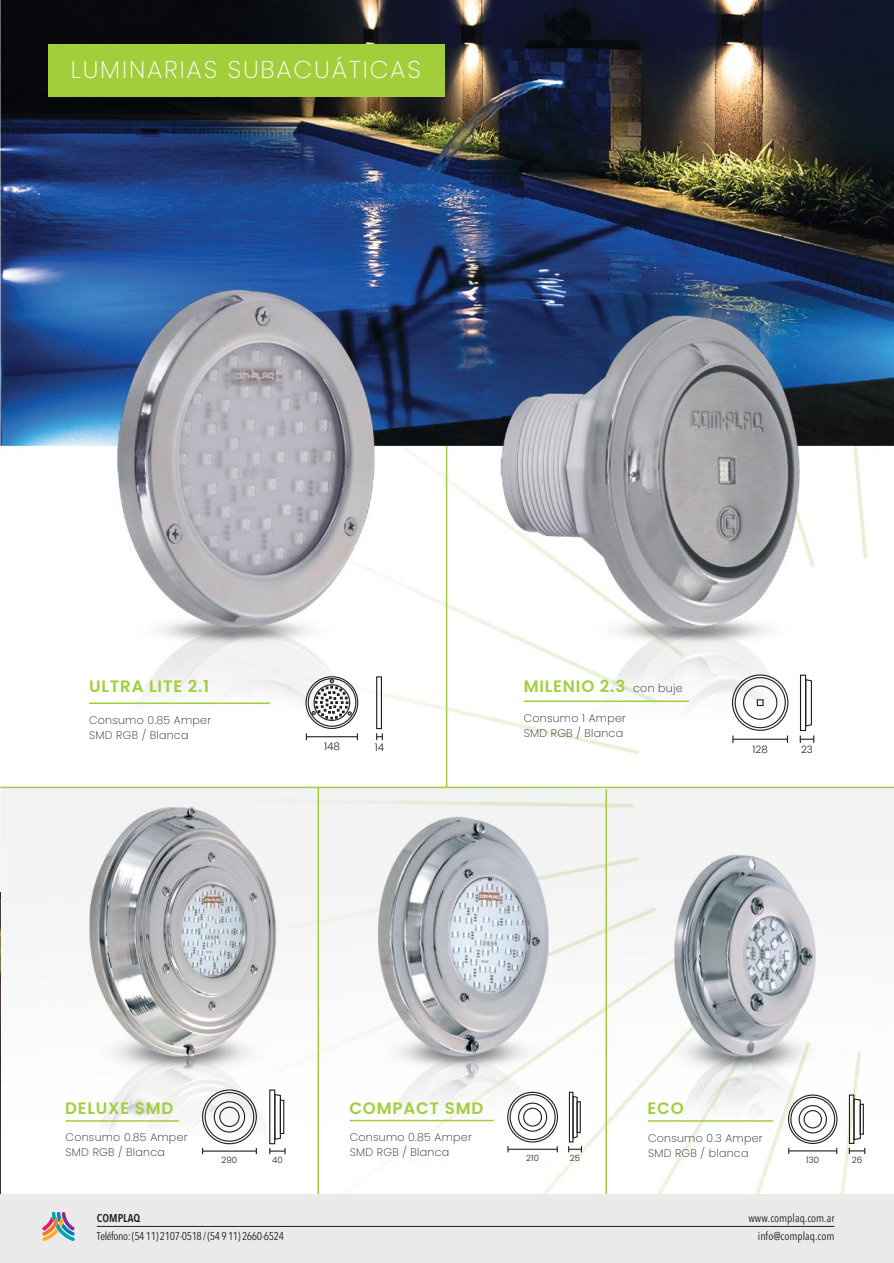
<style>
.page{position:relative;width:894px;height:1263px;background:#fff}
.page>*{position:absolute;margin:0;border:0;box-sizing:border-box;transform-origin:0 0}
.t1{font:200 24.3px "Poppins";letter-spacing:.075em;color:#fff}
.t2{font:600 16.5px "Poppins";letter-spacing:.05em;color:#a2ce3c}
.t3{font:11.4px "Avenir Next Condensed";letter-spacing:-.035em;color:#241f1f}
.t4{font:11.4px "Avenir Next Condensed";color:#241f1f}
.t5{font:600 11.4px "Avenir Next Condensed";color:#241f1f}
.t6{font:200 11.1px/15px "Poppins";letter-spacing:.025em;color:#241f1f}
.t7{font:300 10.5px "Poppins";color:#241f1f}
.t8{font:300 10.2px "Poppins";color:#241f1f}
.t9{font:300 8.7px "Poppins";color:#241f1f}
.t10{font:300 8.55px "Poppins";color:#241f1f}
.t11{font:3.6px "Myriad Hebrew";color:#241f1f}
</style>
<div class="page">
<img style="left:0;top:0;width:893px;height:1195px">
<div style="left:48px;top:44px;width:397px;height:53px;background:#a2ce3c"></div>
<hr style="left:0;top:787px;width:893px;height:1px;background:#a2ce3c">
<hr style="left:317px;top:787px;width:2px;height:476px;background:#a2ce3c">
<hr style="left:445px;top:446px;width:2px;height:341px;background:#a2ce3c">
<hr style="left:605px;top:789px;width:1px;height:474px;background:#a2ce3c">
<div style="left:787px;top:1094px;width:50px;height:50px;border:1px solid #241f1f;border-radius:50%"></div>
<div style="left:790px;top:1097px;width:44px;height:45px;border:1px solid #241f1f;border-radius:50%"></div>
<div style="left:798px;top:1105px;width:28px;height:28px;border:1px solid #241f1f;border-radius:50%"></div>
<div style="left:803px;top:1110px;width:18px;height:18px;border:1px solid #241f1f;border-radius:50%"></div>
<hr style="left:788px;top:1150px;width:48px;height:1px;background:#241f1f">
<svg style="left:835px;top:1148px;width:2px;height:6px"></svg>
<svg style="left:787px;top:1148px;width:2px;height:6px"></svg>
<svg style="left:848px;top:1148px;width:17px;height:6px"></svg>
<div style="left:848px;top:1094px;width:6px;height:50px;border:1px solid #241f1f"></div>
<svg style="left:852px;top:1098px;width:9px;height:43px"></svg>
<hr style="left:647px;top:1120px;width:125px;height:2px;background:#a2ce3c">
<div style="left:202px;top:1089px;width:55px;height:55px;border:1px solid #241f1f;border-radius:50%"></div>
<div style="left:204px;top:1092px;width:50px;height:50px;border:1px solid #241f1f;border-radius:50%"></div>
<div style="left:214px;top:1101px;width:31px;height:31px;border:1px solid #241f1f;border-radius:50%"></div>
<div style="left:219px;top:1107px;width:20px;height:20px;border:1px solid #241f1f;border-radius:50%"></div>
<hr style="left:202px;top:1150px;width:54px;height:2px;background:#241f1f">
<svg style="left:269px;top:1148px;width:16px;height:6px"></svg>
<div style="left:269px;top:1089px;width:6px;height:55px;border:1px solid #241f1f"></div>
<div style="left:280px;top:1100px;width:4px;height:34px;border:1px solid #241f1f"></div>
<svg style="left:274px;top:1093px;width:7px;height:48px"></svg>
<div style="left:507px;top:1092px;width:51px;height:50px;border:1px solid #241f1f;border-radius:50%"></div>
<div style="left:509px;top:1094px;width:46px;height:46px;border:1px solid #241f1f;border-radius:50%"></div>
<div style="left:518px;top:1102px;width:29px;height:30px;border:1px solid #241f1f;border-radius:50%"></div>
<div style="left:523px;top:1108px;width:19px;height:18px;border:1px solid #241f1f;border-radius:50%"></div>
<hr style="left:507px;top:1149px;width:50px;height:1px;background:#241f1f">
<svg style="left:568px;top:1146px;width:13px;height:6px"></svg>
<div style="left:568px;top:1092px;width:5px;height:50px;border:1px solid #241f1f"></div>
<svg style="left:571px;top:1095px;width:7px;height:44px"></svg>
<hr style="left:66px;top:1120px;width:113px;height:2px;background:#a2ce3c">
<hr style="left:349px;top:1120px;width:144px;height:1px;background:#a2ce3c">
<div style="left:731px;top:674px;width:57px;height:57px;border:1px solid #241f1f;border-radius:50%"></div>
<div style="left:734px;top:677px;width:51px;height:51px;border:1px solid #241f1f;border-radius:50%"></div>
<div style="left:742px;top:685px;width:35px;height:35px;border:1px solid #241f1f;border-radius:50%"></div>
<div style="left:756px;top:699px;width:7px;height:7px;border:1px solid #241f1f"></div>
<hr style="left:732px;top:739px;width:55px;height:1px;background:#241f1f">
<svg style="left:799px;top:735px;width:15px;height:8px"></svg>
<div style="left:799px;top:675px;width:6px;height:56px;border:1px solid #241f1f"></div>
<svg style="left:804px;top:678px;width:8px;height:49px"></svg>
<hr style="left:523px;top:700px;width:165px;height:2px;background:#a2ce3c">
<hr style="left:89px;top:702px;width:181px;height:2px;background:#a2ce3c">
<hr style="left:306px;top:736px;width:51px;height:1px;background:#241f1f">
<svg style="left:356px;top:733px;width:2px;height:7px"></svg>
<svg style="left:376px;top:733px;width:7px;height:7px"></svg>
<div style="left:305px;top:676px;width:53px;height:53px;border:1px solid #241f1f;border-radius:50%"></div>
<div style="left:307px;top:678px;width:49px;height:49px;border:1px solid #241f1f;border-radius:50%"></div>
<div style="left:313px;top:684px;width:37px;height:37px;border:1px solid #241f1f;border-radius:50%"></div>
<div style="left:376px;top:676px;width:6px;height:53px;border:1px solid #241f1f"></div>
<svg style="left:311px;top:679px;width:41px;height:40px"></svg>
<div style="left:0;top:1195px;width:893px;height:68px;background:#ebeaea"></div>
<svg style="left:43px;top:1211px;width:31px;height:29px"></svg>
<hr style="left:97px;top:1226px;width:737px;height:1px;background:#241f1f">
<h1 class="t1" style="left:71px;top:55px;width:351px">LUMINARIAS SUBACUÁTICAS</h1>
<h2 class="t2" style="left:89px;top:677px;width:122px">ULTRA LITE 2.1</h2>
<p class="t6" style="left:89px;top:712px;width:124px">Consumo 0.85 Amper<br>SMD RGB / Blanca</p>
<p class="t11" style="left:331px;top:679px;width:4px">+</p>
<p class="t11" style="left:312px;top:711px;width:4px">+</p>
<p class="t11" style="left:348px;top:711px;width:4px">+</p>
<p class="t7" style="left:324px;top:741px;width:17px">148</p>
<p class="t7" style="left:374px;top:741px;width:11px">14</p>
<h2 class="t2" style="left:523px;top:677px;width:103px">MILENIO 2.3</h2>
<p class="t6" style="left:633px;top:681px;width:51px">con buje</p>
<p class="t6" style="left:523px;top:710px;width:104px">Consumo 1 Amper<br>SMD RGB / Blanca</p>
<p class="t8" style="left:752px;top:743px;width:17px">128</p>
<p class="t8" style="left:800px;top:743px;width:13px">23</p>
<h2 class="t2" style="left:65px;top:1099px;width:110px">DELUXE SMD</h2>
<h2 class="t2" style="left:349px;top:1098px;width:135px">COMPACT SMD</h2>
<h2 class="t2" style="left:647px;top:1098px;width:38px">ECO</h2>
<p class="t6" style="left:66px;top:1130px;width:124px">Consumo 0.85 Amper<br>SMD RGB / Blanca</p>
<p class="t9" style="left:221px;top:1154px;width:17px">290</p>
<p class="t9" style="left:272px;top:1154px;width:12px">40</p>
<p class="t6" style="left:349px;top:1129px;width:124px">Consumo 0.85 Amper<br>SMD RGB / Blanca</p>
<p class="t10" style="left:526px;top:1153px;width:14px">210</p>
<p class="t10" style="left:569px;top:1153px;width:12px">25</p>
<p class="t6" style="left:647px;top:1130px;width:116px">Consumo 0.3 Amper<br>SMD RGB / blanca</p>
<p class="t9" style="left:806px;top:1154px;width:15px">130</p>
<p class="t9" style="left:851px;top:1154px;width:12px">26</p>
<p class="t5" style="left:97px;top:1208px;width:45px">COMPLAQ</p>
<p class="t4" style="left:748px;top:1208px;width:87px">www.complaq.com.ar</p>
<p class="t3" style="left:97px;top:1226px;width:188px">Teléfono: (54 11) 2107-0518 / (54 9 11) 2660-6524</p>
<p class="t4" style="left:757px;top:1226px;width:78px">info@complaq.com</p>
</div>
